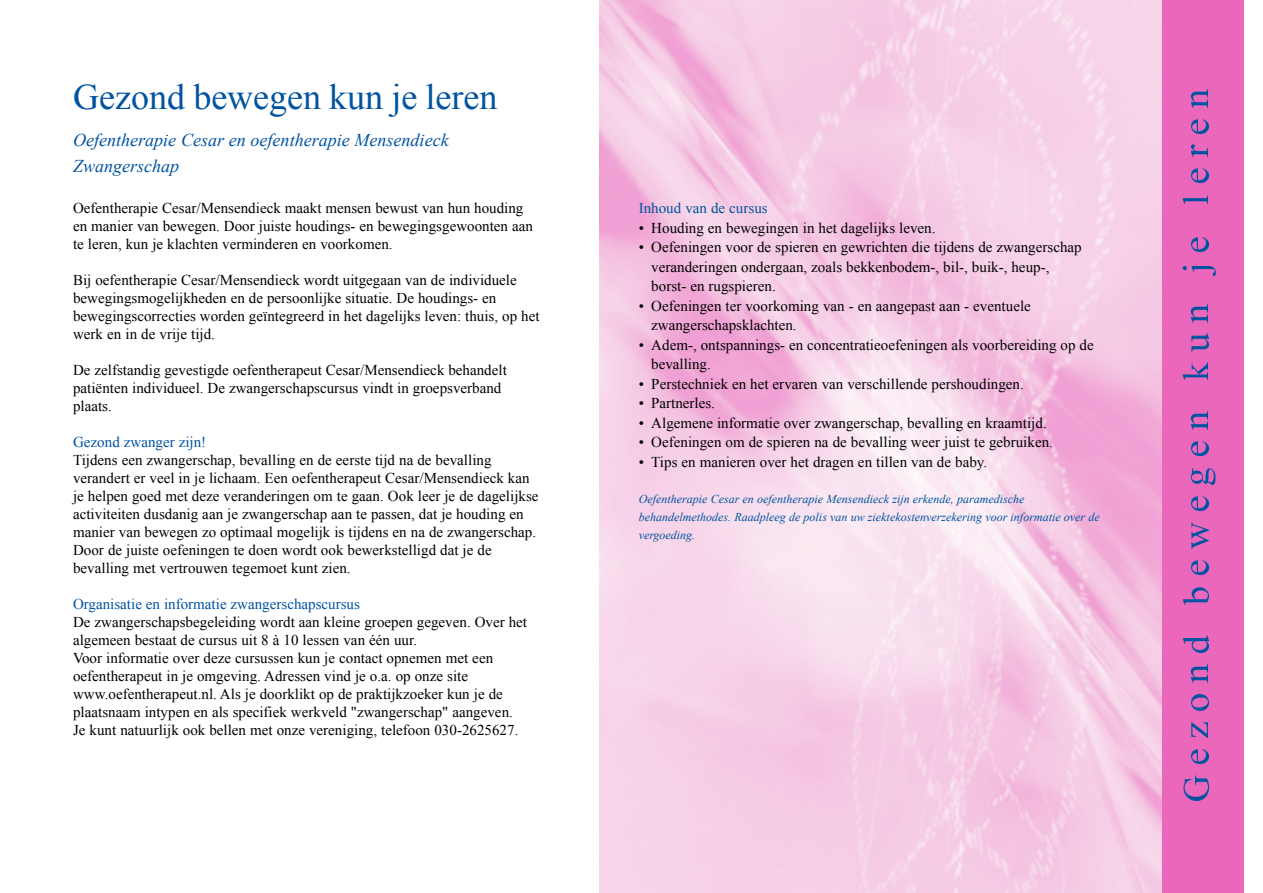
<style>
.page{position:relative;width:1263px;height:893px;background:#fff}
.page>*{position:absolute;margin:0;border:0;box-sizing:border-box;transform-origin:0 0}
.t1{font:36px "Times New Roman";color:#0053a0}
.t2{font:italic 18px/25.5px "Times New Roman";color:#0053a0}
.t3{font:15px/18px "Times New Roman";color:#000}
.t4{font:15px "Times New Roman";color:#0053a0}
.t5{font:italic 12px/18px "Times New Roman";color:#0053a0}
</style>
<div class="page">
<img style="left:599px;top:0;width:563px;height:893px">
<div style="left:1162px;top:0;width:81px;height:893px;background:#ea67bc"></div>
<img style="left:1183px;top:776px;width:25px;height:24px">
<img style="left:1191px;top:750px;width:17px;height:14px">
<img style="left:1191px;top:723px;width:17px;height:15px">
<img style="left:1191px;top:695px;width:17px;height:15px">
<img style="left:1190px;top:665px;width:18px;height:17px">
<img style="left:1182px;top:636px;width:26px;height:17px">
<img style="left:1182px;top:587px;width:26px;height:17px">
<img style="left:1191px;top:561px;width:17px;height:14px">
<img style="left:1191px;top:522px;width:17px;height:26px">
<img style="left:1191px;top:497px;width:17px;height:14px">
<img style="left:1191px;top:468px;width:24px;height:16px">
<img style="left:1191px;top:441px;width:17px;height:14px">
<img style="left:1190px;top:411px;width:18px;height:18px">
<img style="left:1182px;top:362px;width:26px;height:18px">
<img style="left:1191px;top:333px;width:17px;height:18px">
<img style="left:1190px;top:305px;width:18px;height:17px">
<img style="left:1182px;top:266px;width:33px;height:10px">
<img style="left:1191px;top:237px;width:17px;height:14px">
<img style="left:1182px;top:195px;width:26px;height:9px">
<img style="left:1191px;top:169px;width:17px;height:14px">
<img style="left:1190px;top:145px;width:18px;height:12px">
<img style="left:1191px;top:119px;width:17px;height:14px">
<img style="left:1190px;top:90px;width:18px;height:17px">
<h1 class="t1" style="left:73px;top:77px;width:426px">Gezond bewegen kun je leren</h1>
<p class="t2" style="left:73px;top:127px;width:377px">Oefentherapie Cesar en oefentherapie Mensendieck<br>Zwangerschap</p>
<p class="t3" style="left:73px;top:199px;width:461px">Oefentherapie Cesar/Mensendieck maakt mensen bewust van hun houding en manier van bewegen. Door juiste houdings- en bewegingsgewoonten aan te leren, kun je klachten verminderen en voorkomen.</p>
<p class="t3" style="left:73px;top:271px;width:468px">Bij oefentherapie Cesar/Mensendieck wordt uitgegaan van de individuele bewegingsmogelijkheden en de persoonlijke situatie. De houdings- en bewegingscorrecties worden geïntegreerd in het dagelijks leven: thuis, op het werk en in de vrije tijd.</p>
<p class="t3" style="left:73px;top:361px;width:435px">De zelfstandig gevestigde oefentherapeut Cesar/Mensendieck behandelt patiënten individueel. De zwangerschapscursus vindt in groepsverband plaats.</p>
<p class="t4" style="left:73px;top:434px;width:135px">Gezond zwanger zijn!</p>
<p class="t3" style="left:73px;top:451px;width:467px">Tijdens een zwangerschap, bevalling en de eerste tijd na de bevalling verandert er veel in je lichaam. Een oefentherapeut Cesar/Mensendieck kan je helpen goed met deze veranderingen om te gaan. Ook leer je de dagelijkse activiteiten dusdanig aan je zwangerschap aan te passen, dat je houding en manier van bewegen zo optimaal mogelijk is tijdens en na de zwangerschap.<br>Door de juiste oefeningen te doen wordt ook bewerkstelligd dat je de bevalling met vertrouwen tegemoet kunt zien.</p>
<p class="t4" style="left:73px;top:596px;width:288px">Organisatie en informatie zwangerschapscursus</p>
<p class="t3" style="left:73px;top:613px;width:456px">De zwangerschapsbegeleiding wordt aan kleine groepen gegeven. Over het algemeen bestaat de cursus uit 8 à 10 lessen van één uur.<br>Voor informatie over deze cursussen kun je contact opnemen met een oefentherapeut in je omgeving. Adressen vind je o.a. op onze site www.oefentherapeut.nl. Als je doorklikt op de praktijkzoeker kun je de plaatsnaam intypen en als specifiek werkveld "zwangerschap" aangeven.<br>Je kunt natuurlijk ook bellen met onze vereniging, telefoon 030-2625627.</p>
<p class="t4" style="left:639px;top:200px;width:130px">Inhoud van de cursus</p>
<p class="t3" style="left:639px;top:219px;width:298px">• Houding en bewegingen in het dagelijks leven.</p>
<p class="t3" style="left:651px;top:238px;width:432px;line-height:19.5px;text-indent:-13px">• Oefeningen voor de spieren en gewrichten die tijdens de zwangerschap veranderingen ondergaan, zoals bekkenbodem-, bil-, buik-, heup-, borst- en rugspieren.</p>
<p class="t3" style="left:651px;top:296px;width:381px;line-height:19.5px;text-indent:-13px">• Oefeningen ter voorkoming van - en aangepast aan - eventuele zwangerschapsklachten.</p>
<p class="t3" style="left:651px;top:335px;width:444px;line-height:19.5px;text-indent:-13px">• Adem-, ontspannings- en concentratieoefeningen als voorbereiding op de bevalling.</p>
<p class="t3" style="left:639px;top:375px;width:387px">• Perstechniek en het ervaren van verschillende pershoudingen.</p>
<p class="t3" style="left:639px;top:394px;width:78px">• Partnerles.</p>
<p class="t3" style="left:639px;top:414px;width:409px">• Algemene informatie over zwangerschap, bevalling en kraamtijd.</p>
<p class="t3" style="left:639px;top:433px;width:416px">• Oefeningen om de spieren na de bevalling weer juist te gebruiken.</p>
<p class="t3" style="left:639px;top:453px;width:350px">• Tips en manieren over het dragen en tillen van de baby.</p>
<p class="t5" style="left:639px;top:490px;width:463px">Oefentherapie Cesar en oefentherapie Mensendieck zijn erkende, paramedische behandelmethodes. Raadpleeg de polis van uw ziektekostenverzekering voor informatie over de vergoeding.</p>
</div>
